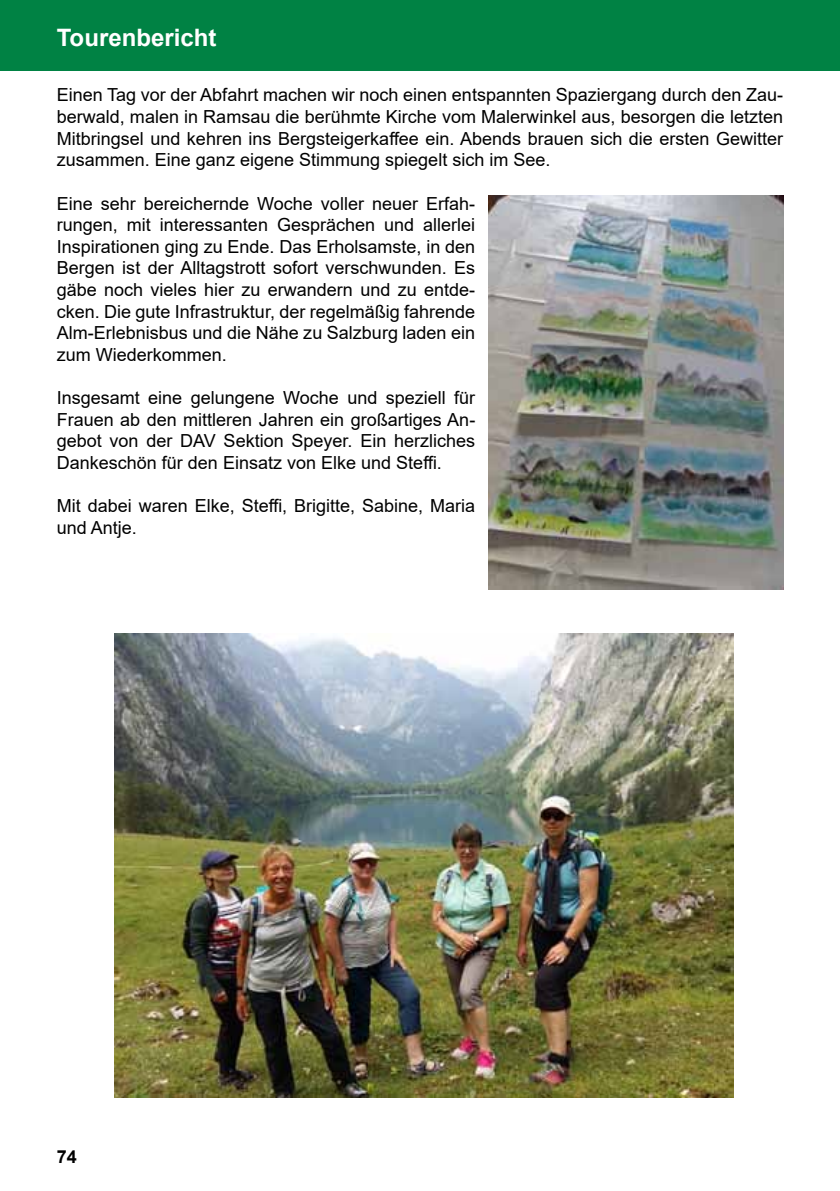
<style>
.page{position:relative;width:840px;height:1191px;background:#fff}
.page>*{position:absolute;margin:0;border:0;box-sizing:border-box;transform-origin:0 0}
.t1{font:700 24px "Arial";color:#fff}
.t2{font:18px/21.6px "Arial";color:#000;text-align:justify}
.t3{font:700 18px "Arial";color:#000}
</style>
<div class="page">
<div style="left:0;top:0;width:839px;height:71px;background:#008244"></div>
<img style="left:488px;top:196px;width:294px;height:394px">
<img style="left:114px;top:634px;width:619px;height:464px">
<h1 class="t1" style="left:57px;top:20px;width:161px">Tourenbericht</h1>
<p class="t2" style="left:57px;top:84px;width:727px">Einen Tag vor der Abfahrt machen wir noch einen entspannten Spaziergang durch den Zau&shy;berwald, malen in Ramsau die berühmte Kirche vom Malerwinkel aus, besorgen die letzten Mitbringsel und kehren ins Bergsteigerkaffee ein. Abends brauen sich die ersten Gewitter zusammen. Eine ganz eigene Stimmung spiegelt sich im See.</p>
<p class="t2" style="left:57px;top:192px;width:420px">Eine sehr bereichernde Woche voller neuer Erfah&shy;rungen, mit interessanten Gesprächen und allerlei Inspirationen ging zu Ende. Das Erholsamste, in den Bergen ist der Alltagstrott sofort verschwunden. Es gäbe noch vieles hier zu erwandern und zu entde&shy;cken. Die gute Infrastruktur, der regelmäßig fahrende Alm-Erlebnisbus und die Nähe zu Salzburg laden ein zum Wiederkommen.</p>
<p class="t2" style="left:57px;top:387px;width:420px">Insgesamt eine gelungene Woche und speziell für Frauen ab den mittleren Jahren ein großartiges An&shy;gebot von der DAV Sektion Speyer. Ein herzliches Dankeschön für den Einsatz von Elke und Steffi.</p>
<p class="t2" style="left:57px;top:495px;width:420px">Mit dabei waren Elke, Steffi, Brigitte, Sabine, Maria und Antje.</p>
<p class="t3" style="left:57px;top:1143px;width:22px">74</p>
</div>
